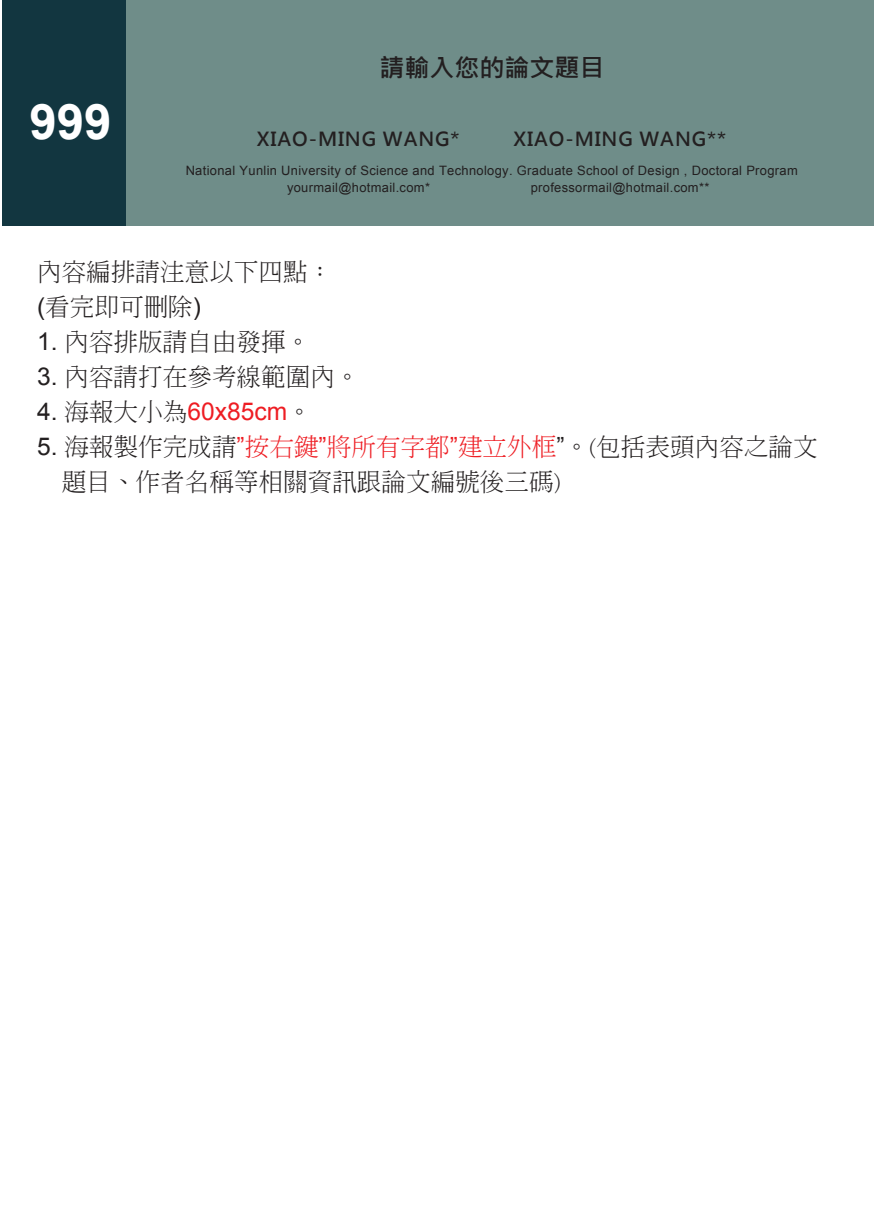
<style>
.page{position:relative;width:874px;height:1214px;background:#fff}
.page>*{position:absolute;margin:0;border:0;box-sizing:border-box;transform-origin:0 0}
.t1{font:700 49.05px "Arial";color:#fff}
.t2{font:700 25.05px "Microsoft Jheng Hei";letter-spacing:-.005em;color:#231f20}
.t3{font:300 24.55px/35px "Adobe Ming Std";color:#231f20}
.t4{font:24.55px "Arial";color:#ee1d23}
.t5{font:700 19.15px "Microsoft Jheng Hei";letter-spacing:.05em;color:#231f20}
.t6{font:12.9px "Arial";letter-spacing:.025em;color:#231f20}
.s1{font-family:"Arial";font-weight:400}
.s2{color:#231f20}
.s3{font-family:"Adobe Ming Std";font-weight:300;color:#231f20}
.s4{font-family:"Arial";font-weight:400;color:#ee1d23}
.s5{color:#ee1d23}
</style>
<div class="page">
<div style="left:126px;top:0;width:747px;height:226px;background:#6f8d89"></div>
<div style="left:2px;top:0;width:124px;height:226px;background:#123640"></div>
<h1 class="t1" style="left:30px;top:89px;width:83px">999</h1>
<h2 class="t2" style="left:379px;top:52px;width:226px">請輸入您的論文題目</h2>
<h3 class="t5" style="left:257px;top:127px;width:204px">XIAO-MING WANG*</h3>
<h3 class="t5" style="left:513px;top:127px;width:214px">XIAO-MING WANG**</h3>
<p class="t6" style="left:287px;top:178px;width:144px">yourmail@hotmail.com*</p>
<p class="t6" style="left:530px;top:179px;width:180px">professormail@hotmail.com**</p>
<p class="t6" style="left:185px;top:162px;width:613px">National Yunlin University of Science and Technology. Graduate School of Design , Doctoral Program</p>
<h3 class="t3" style="left:37px;top:253px;width:296px">內容編排請注意以下四點：<span class="s1">(</span>看完即可刪除<span class="s1">)</span></h3>
<h3 class="t3" style="left:37px;top:323px;width:275px"><span class="s1">1.</span> 內容排版請自由發揮。</h3>
<h3 class="t3" style="left:37px;top:358px;width:324px"><span class="s1">3.</span> 內容請打在參考線範圍內。</h3>
<h3 class="t4" style="left:37px;top:395px;width:276px"><span class="s2">4.</span> <span class="s3">海報大小為</span>60x85cm<span class="s3">。</span></h3>
<h3 class="t3" style="left:62px;top:428px;width:757px;text-indent:-25px"><span class="s1">5.</span> 海報製作完成請<span class="s4">”</span><span class="s5">按右鍵</span><span class="s4">”</span><span class="s5">將所有字都</span><span class="s4">”</span><span class="s5">建立外框</span><span class="s1">”</span>。(包括表頭內容之論文題目、作者名稱等相關資訊跟論文編號後三碼)</h3>
</div>
